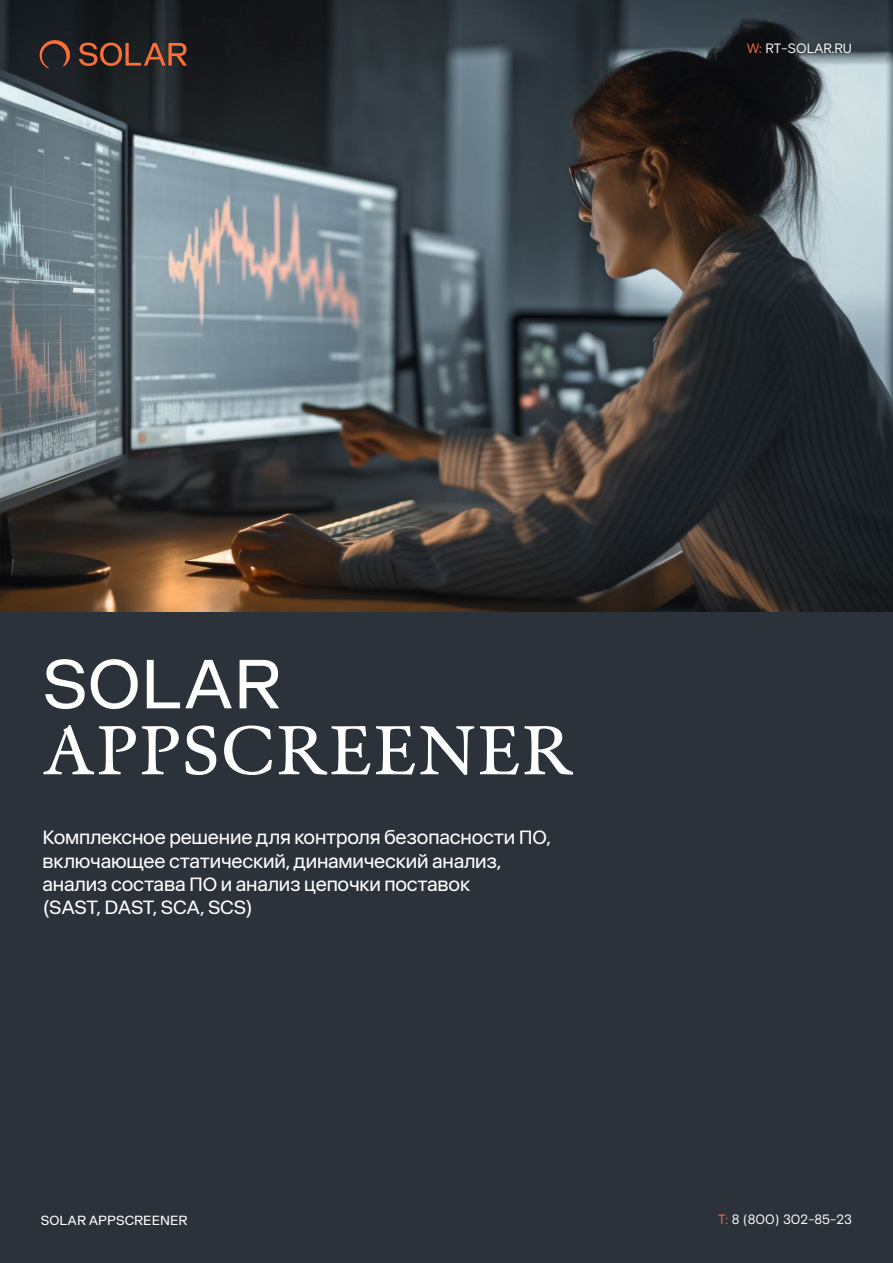
<style>
.page{position:relative;width:893px;height:1263px;background:#2b323a}
.page>*{position:absolute;margin:0;border:0;box-sizing:border-box;transform-origin:0 0}
.t1{font:71.25px "ONY Sans";color:#fff}
.t2{font:66px "ONY Realist";color:#fff}
.t3{font:19.5px/23.4px "ONY Sans";letter-spacing:-.01em;color:#fff}
.t4{font:13.5px "Rostelecom Basis";color:#fff}
.t5{font:13.5px "ONY Sans";color:#fff}
.s1{color:#ed7045}
</style>
<div class="page">
<img style="left:0;top:1px;width:893px;height:610px">
<svg style="left:39px;top:39px;width:148px;height:29px;background:#523228"></svg>
<p class="t4" style="left:747px;top:41px;width:106px"><span class="s1">W:</span> RT-SOLAR.RU</p>
<h1 class="t1" style="left:43px;top:641px;width:241px">SOLAR</h1>
<h2 class="t2" style="left:43px;top:701px;width:533px">APPSCREENER</h2>
<p class="t3" style="left:43px;top:825px;width:510px">Комплексное решение для контроля безопасности ПО, включающее статический, динамический анализ, анализ состава ПО и анализ цепочки поставок<br>(SAST, DAST, SCA, SCS)</p>
<p class="t5" style="left:41px;top:1212px;width:148px">SOLAR APPSCREENER</p>
<p class="t4" style="left:718px;top:1211px;width:136px"><span class="s1">T:</span> 8 (800) 302-85-23</p>
</div>
